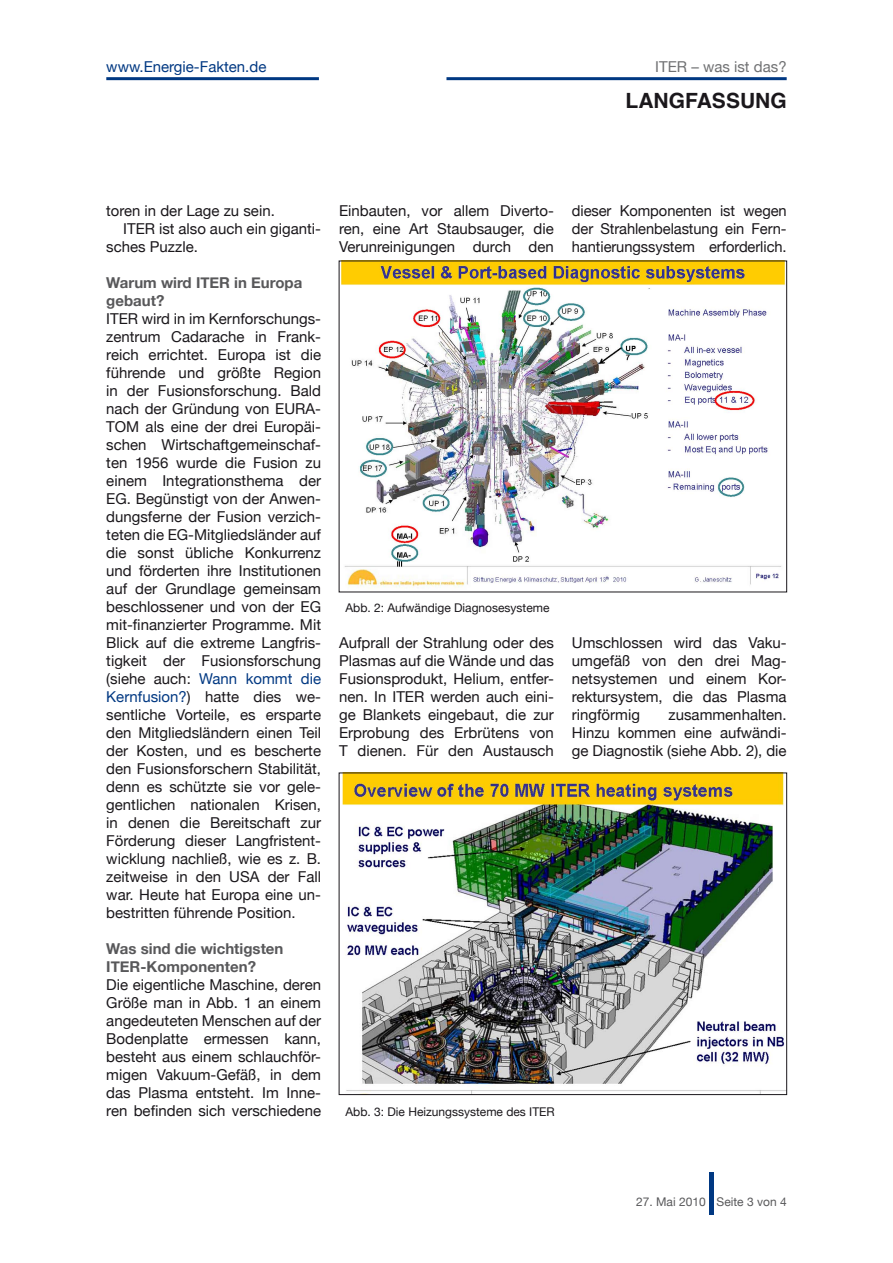
<style>
.page{position:relative;width:893px;height:1263px;background:#fff}
.page>*{position:absolute;margin:0;border:0;box-sizing:border-box;transform-origin:0 0}
.t1{font:700 21px "Helvetica";color:#1a171b}
.t2{font:15px/18px "Helvetica Neue";color:#1a171b;text-align:justify}
.t3{font:700 15px/18px "Helvetica Neue";color:#58585a}
.t4{font:15px "Helvetica Neue";color:#003882}
.t5{font:15px "Helvetica Neue";color:#707173}
.t6{font:12px "Helvetica Neue";color:#1a171b}
.t7{font:12px "Helvetica Neue";color:#58585a}
.s1{color:#003882}
</style>
<div class="page">
<hr style="left:446px;top:77px;width:341px;height:3px;background:#003882">
<hr style="left:709px;top:1172px;width:4px;height:43px;background:#003882">
<hr style="left:106px;top:77px;width:213px;height:3px;background:#003882">
<img style="left:341px;top:263px;width:444px;height:326px">
<img style="left:342px;top:774px;width:443px;height:319px">
<div style="left:339px;top:772px;width:448px;height:323px;border:1px solid #1a171b"></div>
<p class="t4" style="left:106px;top:58px;width:162px">www.Energie-Fakten.de</p>
<p class="t5" style="left:655px;top:58px;width:133px">ITER – was ist das?</p>
<h1 class="t1" style="left:626px;top:84px;width:163px">LANGFASSUNG</h1>
<p class="t2" style="left:106px;top:201px;width:170px">toren in der Lage zu sein.</p>
<p class="t2" style="left:123px;top:219px;width:199px">ITER ist also auch ein giganti-</p>
<p class="t2" style="left:106px;top:237px;width:93px">sches Puzzle.</p>
<p class="t3" style="left:106px;top:273px;width:198px">Warum wird ITER in Europa gebaut?</p>
<p class="t2" style="left:106px;top:309px;width:216px">ITER wird in im Kernforschungs&shy;zentrum Cadarache in Frank&shy;reich errichtet. Europa ist die führende und größte Region in der Fusionsforschung. Bald nach der Gründung von EURA-TOM als eine der drei Europäi&shy;schen Wirtschaftgemeinschaf&shy;ten 1956 wurde die Fusion zu einem Integrationsthema der EG. Begünstigt von der Anwen&shy;dungsferne der Fusion verzich&shy;teten die EG-Mitgliedsländer auf die sonst übliche Konkurrenz und förderten ihre Institutionen auf der Grundlage gemeinsam beschlossener und von der EG mit-finanzierter Programme. Mit Blick auf die extreme Langfris&shy;tigkeit der Fusionsforschung (siehe auch: <span class="s1">Wann kommt die Kernfusion?</span>) hatte dies we&shy;sentliche Vorteile, es ersparte den Mitgliedsländern einen Teil der Kosten, und es bescherte den Fusionsforschern Stabilität, denn es schützte sie vor gele&shy;gentlichen nationalen Krisen, in denen die Bereitschaft zur Förderung dieser Langfristent&shy;wicklung nachließ, wie es z. B. zeitweise in den USA der Fall war. Heute hat Europa eine un&shy;bestritten führende Position.</p>
<p class="t3" style="left:106px;top:939px;width:179px">Was sind die wichtigsten<br>ITER-Komponenten?</p>
<p class="t2" style="left:106px;top:975px;width:216px">Die eigentliche Maschine, deren Größe man in Abb. 1 an einem angedeuteten Menschen auf der Bodenplatte ermessen kann, besteht aus einem schlauchför&shy;migen Vakuum-Gefäß, in dem das Plasma entsteht. Im Inne&shy;ren befinden sich verschiedene</p>
<p class="t2" style="left:339px;top:201px;width:216px">Einbauten, vor allem Diverto&shy;ren, eine Art Staubsauger, die Verunreinigungen durch den</p>
<p class="t2" style="left:572px;top:201px;width:216px">dieser Komponenten ist wegen der Strahlenbelastung ein Fern&shy;hantierungssystem erforderlich.</p>
<p class="t6" style="left:345px;top:601px;width:206px">Abb. 2: Aufwändige Diagnosesysteme</p>
<p class="t2" style="left:339px;top:633px;width:216px">Aufprall der Strahlung oder des Plasmas auf die Wände und das Fusionsprodukt, Helium, entfer&shy;nen. In ITER werden auch eini&shy;ge Blankets eingebaut, die zur Erprobung des Erbrütens von T dienen. Für den Austausch</p>
<p class="t2" style="left:572px;top:633px;width:216px">Umschlossen wird das Vaku&shy;umgefäß von den drei Mag&shy;netsystemen und einem Kor&shy;rektursystem, die das Plasma ringförmig</p>
<p class="t2" style="left:572px;top:705px;width:216px;text-indent:97px">zusammenhalten.<br>Hinzu kommen eine aufwändi&shy;ge Diagnostik (siehe Abb. 2), die</p>
<p class="t6" style="left:345px;top:1105px;width:211px">Abb. 3: Die Heizungssysteme des ITER</p>
<p class="t7" style="left:636px;top:1195px;width:152px">27. Mai 2010 Seite 3 von 4</p>
</div>
